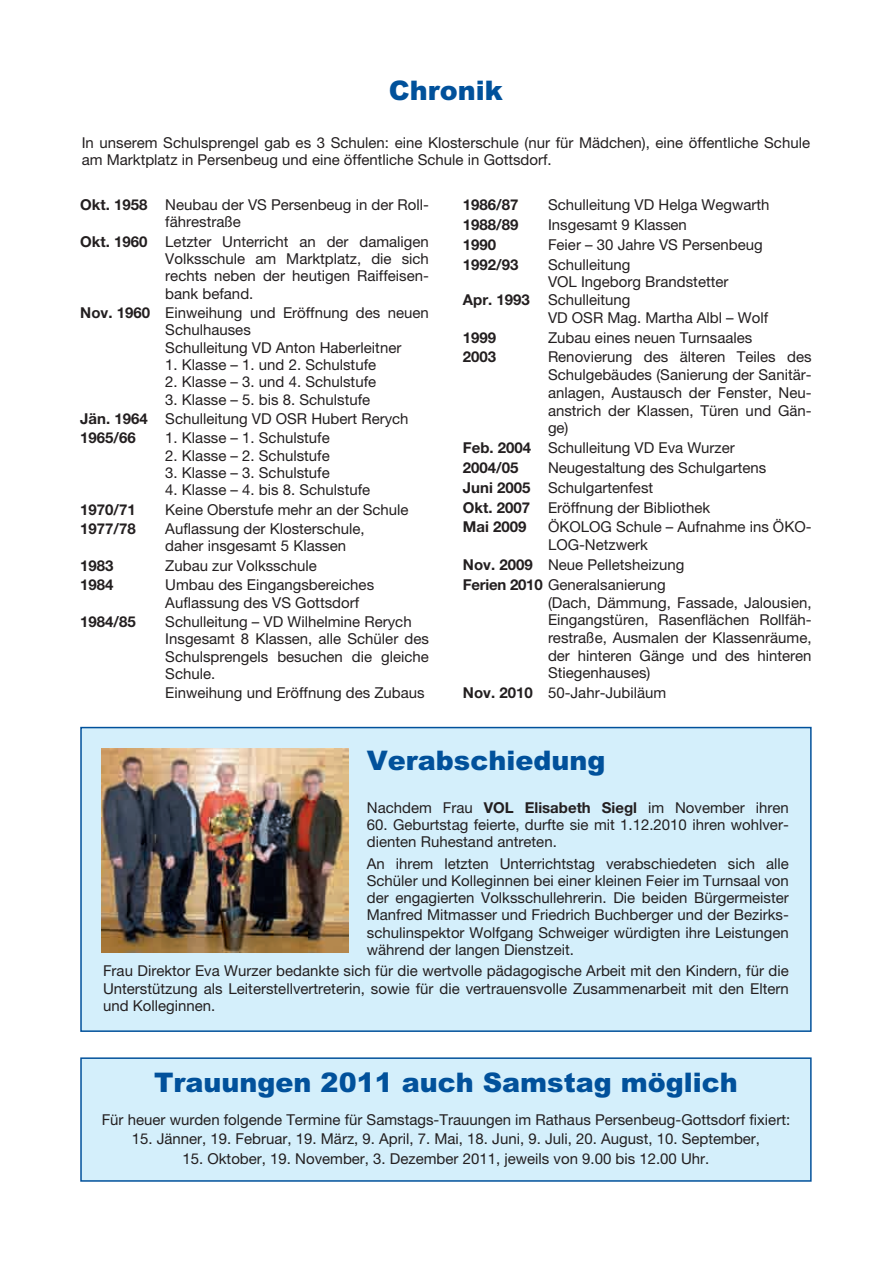
<style>
.page{position:relative;width:893px;height:1262px;background:#fff}
.page>*{position:absolute;margin:0;border:0;box-sizing:border-box;transform-origin:0 0}
.t1{font:900 27px "Arial";color:#01519b}
.t2{font:15px/17.2px "Helvetica Neue";color:#231f20}
.t3{font:700 15px "Helvetica Neue";color:#231f20}
.s1{font-weight:700}
</style>
<div class="page">
<svg style="left:80px;top:726px;width:732px;height:456px;background:#c6d9e0"></svg>
<h1 class="t1" style="left:389px;top:74px;width:116px">Chronik</h1>
<p class="t2" style="left:82px;top:135px;width:730px">In unserem Schulsprengel gab es 3 Schulen: eine Klosterschule (nur für Mädchen), eine öffentliche Schule am Marktplatz in Persenbeug und eine öffentliche Schule in Gottsdorf.</p>
<p class="t2" style="left:165px;top:198px;width:265px;text-indent:-85px"><span class="s1">Okt. 1958</span> Neubau der VS Persenbeug in der Roll&shy;fährestraße</p>
<p class="t2" style="left:165px;top:234px;width:265px;text-align:justify;text-indent:-85px"><span class="s1">Okt. 1960</span> Letzter Unterricht an der damaligen Volksschule am Marktplatz, die sich rechts neben der heutigen Raiffeisen&shy;bank befand.</p>
<p class="t2" style="left:165px;top:306px;width:265px;text-indent:-85px"><span class="s1">Nov. 1960</span> Einweihung und Eröffnung des neuen<br>Schulhauses<br>Schulleitung VD Anton Haberleitner</p>
<p class="t2" style="left:165px;top:357px;width:212px">1. Klasse – 1. und 2. Schulstufe</p>
<p class="t2" style="left:165px;top:375px;width:212px">2. Klasse – 3. und 4. Schulstufe</p>
<p class="t2" style="left:80px;top:391px;width:330px;line-height:19.4px;text-indent:85px">3. Klasse – 5. bis 8. Schulstufe<br><span class="s1">Jän. 1964</span> Schulleitung VD OSR Hubert Rerych<br><span class="s1">1965/66</span></p>
<p class="t2" style="left:165px;top:431px;width:166px">1. Klasse – 1. Schulstufe</p>
<p class="t2" style="left:165px;top:448px;width:166px">2. Klasse – 2. Schulstufe</p>
<p class="t2" style="left:165px;top:465px;width:166px">3. Klasse – 3. Schulstufe</p>
<p class="t2" style="left:165px;top:483px;width:207px">4. Klasse – 4. bis 8. Schulstufe</p>
<p class="t3" style="left:80px;top:504px;width:57px">1970/71</p>
<p class="t2" style="left:165px;top:502px;width:245px">Keine Oberstufe mehr an der Schule</p>
<p class="t3" style="left:80px;top:523px;width:57px">1977/78</p>
<p class="t2" style="left:165px;top:522px;width:201px">Auflassung der Klosterschule, daher insgesamt 5 Klassen</p>
<p class="t3" style="left:80px;top:560px;width:35px">1983</p>
<p class="t2" style="left:165px;top:558px;width:153px">Zubau zur Volksschule</p>
<p class="t3" style="left:80px;top:579px;width:35px">1984</p>
<p class="t2" style="left:165px;top:578px;width:210px">Umbau des Eingangsbereiches<br>Auflassung des VS Gottsdorf</p>
<p class="t3" style="left:80px;top:616px;width:57px">1984/85</p>
<p class="t2" style="left:165px;top:614px;width:265px">Schulleitung – VD Wilhelmine Rerych<br>Insgesamt 8 Klassen, alle Schüler des<br>Schulsprengels besuchen die gleiche<br>Schule.</p>
<p class="t2" style="left:165px;top:686px;width:261px">Einweihung und Eröffnung des Zubaus</p>
<p class="t3" style="left:463px;top:199px;width:57px">1986/87</p>
<p class="t2" style="left:548px;top:198px;width:223px">Schulleitung VD Helga Wegwarth</p>
<p class="t3" style="left:463px;top:219px;width:57px">1988/89</p>
<p class="t2" style="left:548px;top:217px;width:140px">Insgesamt 9 Klassen</p>
<p class="t3" style="left:463px;top:239px;width:35px">1990</p>
<p class="t2" style="left:548px;top:237px;width:216px">Feier – 30 Jahre VS Persenbeug</p>
<p class="t3" style="left:463px;top:259px;width:57px">1992/93</p>
<p class="t2" style="left:548px;top:257px;width:84px">Schulleitung</p>
<p class="t2" style="left:548px;top:275px;width:182px">VOL Ingeborg Brandstetter</p>
<p class="t2" style="left:463px;top:293px;width:169px"><span class="s1">Apr. 1993</span> Schulleitung</p>
<p class="t2" style="left:548px;top:310px;width:222px">VD OSR Mag. Martha Albl – Wolf</p>
<p class="t3" style="left:463px;top:332px;width:35px">1999</p>
<p class="t2" style="left:548px;top:330px;width:206px">Zubau eines neuen Turnsaales</p>
<p class="t3" style="left:463px;top:352px;width:35px">2003</p>
<p class="t2" style="left:548px;top:350px;width:265px;line-height:17.7px;text-align:justify">Renovierung des älteren Teiles des Schulgebäudes (Sanierung der Sanitär&shy;anlagen, Austausch der Fenster, Neu&shy;anstrich der Klassen, Türen und Gän&shy;ge)</p>
<p class="t2" style="left:463px;top:439px;width:273px;line-height:19.8px"><span class="s1">Feb. 2004</span> Schulleitung VD Eva Wurzer<br><span class="s1">2004/05</span></p>
<p class="t2" style="left:463px;top:459px;width:305px;line-height:19.8px;text-indent:85px">Neugestaltung des Schulgartens<br><span class="s1">Juni 2005</span> Schulgartenfest<br><span class="s1">Okt. 2007</span> Eröffnung der Bibliothek<br><span class="s1">Mai 2009</span></p>
<p class="t2" style="left:548px;top:520px;width:265px;line-height:17.7px">ÖKOLOG Schule – Aufnahme ins ÖKO-<br>LOG-Netzwerk</p>
<p class="t2" style="left:463px;top:556px;width:223px;line-height:19.8px"><span class="s1">Nov. 2009</span> Neue Pelletsheizung<br><span class="s1">Ferien 2010</span> Generalsanierung</p>
<p class="t2" style="left:548px;top:595px;width:265px;line-height:17.7px;text-align:justify">(Dach, Dämmung, Fassade, Jalousien, Eingangstüren, Rasenflächen Rollfäh&shy;restraße, Ausmalen der Klassenräume, der hinteren Gänge und des hinteren Stiegenhauses)</p>
<p class="t2" style="left:463px;top:686px;width:205px"><span class="s1">Nov. 2010</span> 50-Jahr-Jubiläum</p>
<h1 class="t1" style="left:367px;top:744px;width:240px">Verabschiedung</h1>
<p class="t2" style="left:367px;top:800px;width:424px">Nachdem Frau <span class="s1">VOL Elisabeth Siegl</span> im November ihren</p>
<p class="t2" style="left:367px;top:817px;width:423px">60. Geburtstag feierte, durfte sie mit 1.12.2010 ihren wohlver&shy;dienten Ruhestand antreten.</p>
<p class="t2" style="left:367px;top:856px;width:424px;text-align:justify">An ihrem letzten Unterrichtstag verabschiedeten sich alle Schüler und Kolleginnen bei einer kleinen Feier im Turnsaal von der engagierten Volksschullehrerin. Die beiden Bürgermeister Manfred Mitmasser und Friedrich Buchberger und der Bezirks&shy;schulinspektor Wolfgang Schweiger würdigten ihre Leistungen während der langen Dienstzeit.</p>
<p class="t2" style="left:103px;top:964px;width:687px;text-align:justify">Frau Direktor Eva Wurzer bedankte sich für die wertvolle pädagogische Arbeit mit den Kindern, für die Unterstützung als Leiterstellvertreterin, sowie für die vertrauensvolle Zusammenarbeit mit den Eltern und Kolleginnen.</p>
<h1 class="t1" style="left:154px;top:1066px;width:585px">Trauungen 2011 auch Samstag möglich</h1>
<p class="t2" style="left:102px;top:1112px;width:690px">Für heuer wurden folgende Termine für Samstags-Trauungen im Rathaus Persenbeug-Gottsdorf fixiert:</p>
<p class="t2" style="left:132px;top:1132px;width:630px">15. Jänner, 19. Februar, 19. März, 9. April, 7. Mai, 18. Juni, 9. Juli, 20. August, 10. September,</p>
<p class="t2" style="left:182px;top:1151px;width:528px">15. Oktober, 19. November, 3. Dezember 2011, jeweils von 9.00 bis 12.00 Uhr.</p>
</div>
